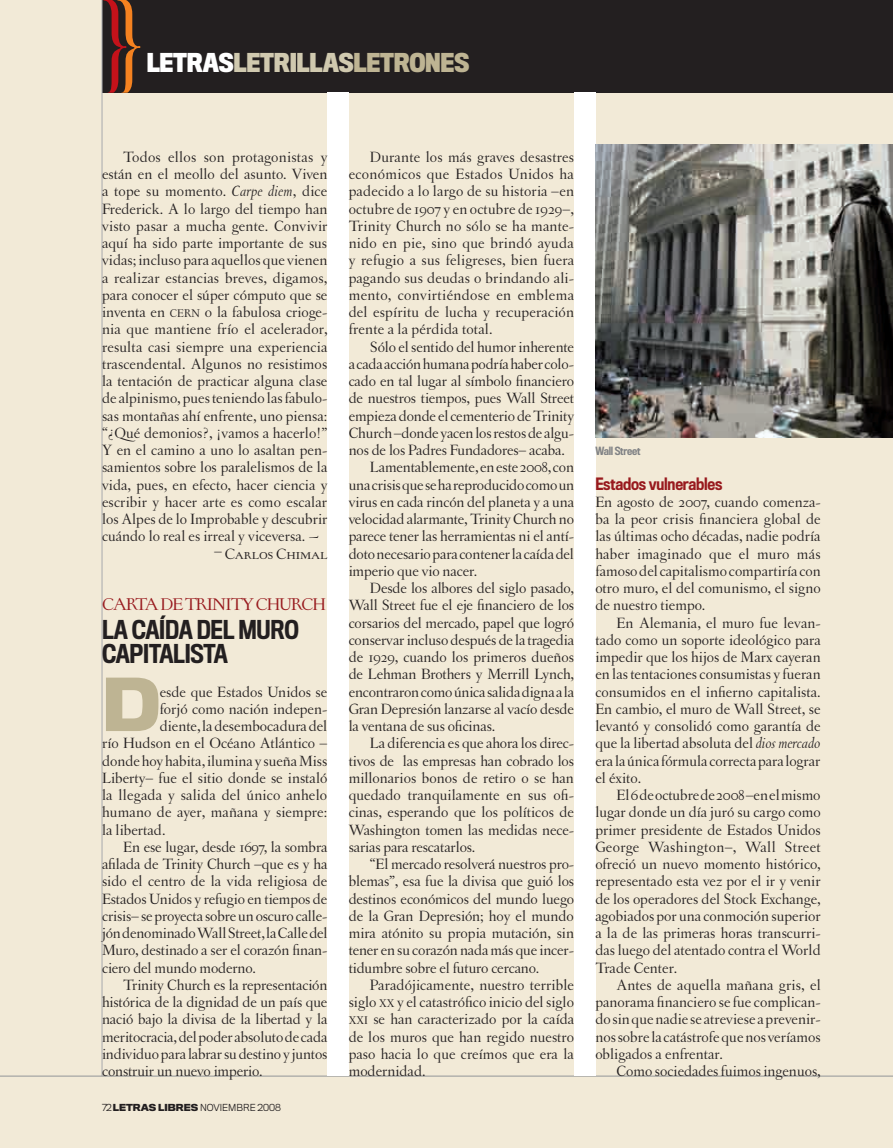
<style>
.page{position:relative;width:893px;height:1148px;background:#f2ead7}
.page>*{position:absolute;margin:0;border:0;box-sizing:border-box;transform-origin:0 0}
.t1{font:700 67.65px "Titling Gothic FB Normal";color:#beb493}
.t2{font:500 24px/24px "Titling Gothic FB Cond";letter-spacing:-.01em;color:#231f20}
.t3{font:700 24px "Titling Gothic FB Cond";letter-spacing:-.01em;color:#d0c9af}
.t4{font:18px "Letras Oldstyle Expert";letter-spacing:-.06em;color:#981a1e}
.t5{font:15.75px/17.2px "Letras Oldstyle";letter-spacing:-.01em;color:#231f20;text-align:justify}
.t6{font:15.75px "Letras Oldstyle";letter-spacing:.01em;color:#231f20}
.t7{font:500 15.75px "Titling Gothic FB Cond";letter-spacing:-.01em;color:#981a1e}
.t8{font:15.75px "Letras Oldstyle Expert";color:#231f20}
.t9{font:500 10.5px "Titling Gothic FB Cond";color:#808285}
.t10{font:300 9px "Titling Gothic FB Normal";color:#231f20}
.s1{color:#fff}
.s2{color:#beb493}
.s3{font-style:italic}
.s4{font-size:11.85px}
.s5{font-weight:700}
</style>
<div class="page">
<div style="left:102px;top:0;width:791px;height:93px;background:#231f20"></div>
<hr style="left:102px;top:0;width:1px;height:1076px;background:#a8a9ad">
<hr style="left:0;top:1076px;width:893px;height:1px;background:#939598">
<div style="left:327px;top:93px;width:22px;height:983px;background:#fff"></div>
<div style="left:574px;top:93px;width:21px;height:983px;background:#fff"></div>
<svg style="left:103px;top:0;width:38px;height:93px"></svg>
<img style="left:595px;top:145px;width:298px;height:293px">
<h2 class="t3" style="left:147px;top:48px;width:324px"><span class="s1">LETRAS</span>LETRILLAS<span class="s2">LETRONES</span></h2>
<p class="t5" style="left:102px;top:148px;width:227px;text-indent:21px">Todos ellos son protagonistas y están en el meollo del asunto. Viven a tope su momento. <span class="s3">Carpe diem</span>, dice Frederick. A lo largo del tiempo han visto pasar a mucha gente. Convivir aquí ha sido parte importante de sus vidas; incluso para aquellos que vienen a realizar estancias breves, digamos, para conocer el súper cómputo que se inventa en <span class="s4">CERN</span> o la fabulosa crioge&shy;nia que mantiene frío el acelerador, resulta casi siempre una experiencia trascendental. Algunos no resistimos la tentación de practicar alguna clase de alpinismo, pues teniendo las fabulo&shy;sas montañas ahí enfrente, uno piensa: “¿Qué demonios?, ¡vamos a hacerlo!” Y en el camino a uno lo asaltan pen&shy;samientos sobre los paralelismos de la vida, pues, en efecto, hacer ciencia y escribir y hacer arte es como escalar los Alpes de lo Improbable y descubrir cuándo lo real es irreal y viceversa. ~</p>
<p class="t8" style="left:214px;top:545px;width:115px"><sup>–</sup> CARLOS CHIMAL</p>
<p class="t4" style="left:102px;top:594px;width:225px">CARTA DE TRINITY CHURCH</p>
<h2 class="t2" style="left:102px;top:618px;width:198px">La caída del Muro<br>Capitalista</h2>
<h1 class="t1" style="left:102px;top:662px;width:60px">D</h1>
<p class="t5" style="left:160px;top:683px;width:169px">esde que Estados Unidos se</p>
<p class="t5" style="left:160px;top:700px;width:169px">forjó como nación indepen-</p>
<p class="t5" style="left:160px;top:717px;width:169px">diente, la desembocadura del</p>
<p class="t5" style="left:102px;top:735px;width:227px">río Hudson en el Océano Atlántico –</p>
<p class="t5" style="left:102px;top:752px;width:227px">donde hoy habita, ilumina y sueña Miss</p>
<p class="t5" style="left:102px;top:769px;width:227px">Liberty– fue el sitio donde se instaló</p>
<p class="t6" style="left:102px;top:786px;width:227px">la llegada y salida del único anhelo</p>
<p class="t6" style="left:102px;top:803px;width:227px">humano de ayer, mañana y siempre:</p>
<p class="t5" style="left:102px;top:821px;width:65px">la libertad.</p>
<p class="t5" style="left:123px;top:838px;width:206px">En ese lugar, desde 1697, la sombra</p>
<p class="t5" style="left:102px;top:855px;width:227px">afilada de Trinity Church –que es y ha</p>
<p class="t5" style="left:102px;top:873px;width:227px">sido el centro de la vida religiosa de</p>
<p class="t5" style="left:102px;top:890px;width:227px">Estados Unidos y refugio en tiempos de</p>
<p class="t5" style="left:102px;top:907px;width:227px">crisis– se proyecta sobre un oscuro calle-</p>
<p class="t5" style="left:102px;top:924px;width:227px">jón denominado Wall Street, la Calle del</p>
<p class="t5" style="left:102px;top:942px;width:227px">Muro, destinado a ser el corazón finan-</p>
<p class="t5" style="left:102px;top:959px;width:155px">ciero del mundo moderno.</p>
<p class="t5" style="left:123px;top:976px;width:206px">Trinity Church es la representación</p>
<p class="t5" style="left:102px;top:993px;width:227px">histórica de la dignidad de un país que</p>
<p class="t5" style="left:102px;top:1011px;width:227px">nació bajo la divisa de la libertad y la</p>
<p class="t5" style="left:102px;top:1028px;width:227px">meritocracia, del poder absoluto de cada</p>
<p class="t5" style="left:102px;top:1045px;width:227px">individuo para labrar su destino y juntos</p>
<p class="t5" style="left:102px;top:1062px;width:162px">construir un nuevo imperio.</p>
<p class="t10" style="left:102px;top:1102px;width:180px">72 <span class="s5">LETRAS LIBRES</span> NOVIEMBRE 2008</p>
<p class="t5" style="left:349px;top:148px;width:227px;text-indent:21px">Durante los más graves desastres económicos que Estados Unidos ha padecido a lo largo de su historia –en octubre de 1907 y en octubre de 1929–, Trinity Church no sólo se ha mante&shy;nido en pie, sino que brindó ayuda y refugio a sus feligreses, bien fuera pagando sus deudas o brindando ali&shy;mento, convirtiéndose en emblema del espíritu de lucha y recuperación frente a la pérdida total.</p>
<p class="t5" style="left:370px;top:338px;width:206px">Sólo el sentido del humor inherente</p>
<p class="t5" style="left:349px;top:355px;width:227px">a cada acción humana podría haber colo-</p>
<p class="t5" style="left:349px;top:372px;width:227px">cado en tal lugar al símbolo financiero</p>
<p class="t5" style="left:349px;top:390px;width:227px">de nuestros tiempos, pues Wall Street</p>
<p class="t5" style="left:349px;top:407px;width:227px">empieza donde el cementerio de Trinity</p>
<p class="t5" style="left:349px;top:424px;width:227px">Church –donde yacen los restos de algu-</p>
<p class="t5" style="left:349px;top:441px;width:218px">nos de los Padres Fundadores– acaba.</p>
<p class="t5" style="left:370px;top:459px;width:206px">Lamentablemente, en este 2008, con</p>
<p class="t5" style="left:349px;top:476px;width:227px">una crisis que se ha reproducido como un</p>
<p class="t5" style="left:349px;top:493px;width:227px">virus en cada rincón del planeta y a una</p>
<p class="t5" style="left:349px;top:510px;width:227px">velocidad alarmante, Trinity Church no</p>
<p class="t5" style="left:349px;top:528px;width:227px">parece tener las herramientas ni el antí-</p>
<p class="t5" style="left:349px;top:545px;width:227px">doto necesario para contener la caída del</p>
<p class="t5" style="left:349px;top:562px;width:130px">imperio que vio nacer.</p>
<p class="t5" style="left:370px;top:579px;width:206px">Desde los albores del siglo pasado,</p>
<p class="t5" style="left:349px;top:597px;width:227px">Wall Street fue el eje financiero de los</p>
<p class="t5" style="left:349px;top:614px;width:227px">corsarios del mercado, papel que logró</p>
<p class="t5" style="left:349px;top:631px;width:227px">conservar incluso después de la tragedia</p>
<p class="t5" style="left:349px;top:648px;width:227px">de 1929, cuando los primeros dueños</p>
<p class="t5" style="left:349px;top:666px;width:227px">de Lehman Brothers y Merrill Lynch,</p>
<p class="t5" style="left:349px;top:683px;width:227px">encontraron como única salida digna a la</p>
<p class="t5" style="left:349px;top:700px;width:227px">Gran Depresión lanzarse al vacío desde</p>
<p class="t5" style="left:349px;top:717px;width:148px">la ventana de sus oficinas.</p>
<p class="t5" style="left:370px;top:735px;width:206px">La diferencia es que ahora los direc-</p>
<p class="t5" style="left:349px;top:752px;width:227px">tivos de las empresas han cobrado los</p>
<p class="t5" style="left:349px;top:769px;width:227px">millonarios bonos de retiro o se han</p>
<p class="t5" style="left:349px;top:786px;width:227px">quedado tranquilamente en sus ofi-</p>
<p class="t5" style="left:349px;top:804px;width:227px">cinas, esperando que los políticos de</p>
<p class="t5" style="left:349px;top:821px;width:227px">Washington tomen las medidas nece-</p>
<p class="t5" style="left:349px;top:838px;width:128px">sarias para rescatarlos.</p>
<p class="t5" style="left:370px;top:855px;width:206px">“El mercado resolverá nuestros pro-</p>
<p class="t5" style="left:349px;top:873px;width:227px">blemas”, esa fue la divisa que guió los</p>
<p class="t5" style="left:349px;top:890px;width:227px">destinos económicos del mundo luego</p>
<p class="t5" style="left:349px;top:907px;width:227px">de la Gran Depresión; hoy el mundo</p>
<p class="t5" style="left:349px;top:924px;width:227px">mira atónito su propia mutación, sin</p>
<p class="t5" style="left:349px;top:942px;width:227px">tener en su corazón nada más que incer-</p>
<p class="t5" style="left:349px;top:959px;width:192px">tidumbre sobre el futuro cercano.</p>
<p class="t5" style="left:370px;top:976px;width:206px">Paradójicamente, nuestro terrible</p>
<p class="t5" style="left:349px;top:993px;width:227px">siglo <span class="s4">XX</span> y el catastrófico inicio del siglo</p>
<p class="t5" style="left:349px;top:1011px;width:227px"><span class="s4">XXI</span> se han caracterizado por la caída</p>
<p class="t5" style="left:349px;top:1028px;width:227px">de los muros que han regido nuestro</p>
<p class="t5" style="left:349px;top:1045px;width:227px">paso hacia lo que creímos que era la</p>
<p class="t5" style="left:349px;top:1062px;width:78px">modernidad.</p>
<p class="t9" style="left:595px;top:445px;width:47px">Wall Street</p>
<p class="t7" style="left:595px;top:474px;width:129px">Estados vulnerables</p>
<p class="t5" style="left:595px;top:493px;width:227px">En agosto de 2007, cuando comenza&shy;ba la peor crisis financiera global de las últimas ocho décadas, nadie podría haber imaginado que el muro más famoso del capitalismo compartiría con otro muro, el del comunismo, el signo de nuestro tiempo.</p>
<p class="t5" style="left:595px;top:614px;width:227px;text-indent:21px">En Alemania, el muro fue levan&shy;tado como un soporte ideológico para impedir que los hijos de Marx cayeran en las tentaciones consumistas y fueran consumidos en el infierno capitalista.<br>En cambio, el muro de Wall Street, se levantó y consolidó como garantía de que la libertad absoluta del <span class="s3">dios mercado </span>era la única fórmula correcta para lograr el éxito.</p>
<p class="t5" style="left:595px;top:786px;width:227px;text-indent:21px">El 6 de octubre de 2008 –en el mismo lugar donde un día juró su cargo como primer presidente de Estados Unidos George Washington–, Wall Street ofreció un nuevo momento histórico, representado esta vez por el ir y venir de los operadores del Stock Exchange, agobiados por una conmoción superior a la de las primeras horas transcurri&shy;das luego del atentado contra el World Trade Center.</p>
<p class="t5" style="left:595px;top:976px;width:227px;text-indent:21px">Antes de aquella mañana gris, el panorama financiero se fue complican&shy;do sin que nadie se atreviese a prevenir&shy;nos sobre la catástrofe que nos veríamos obligados a enfrentar.</p>
<p class="t5" style="left:616px;top:1062px;width:206px">Como sociedades fuimos ingenuos,</p>
</div>
